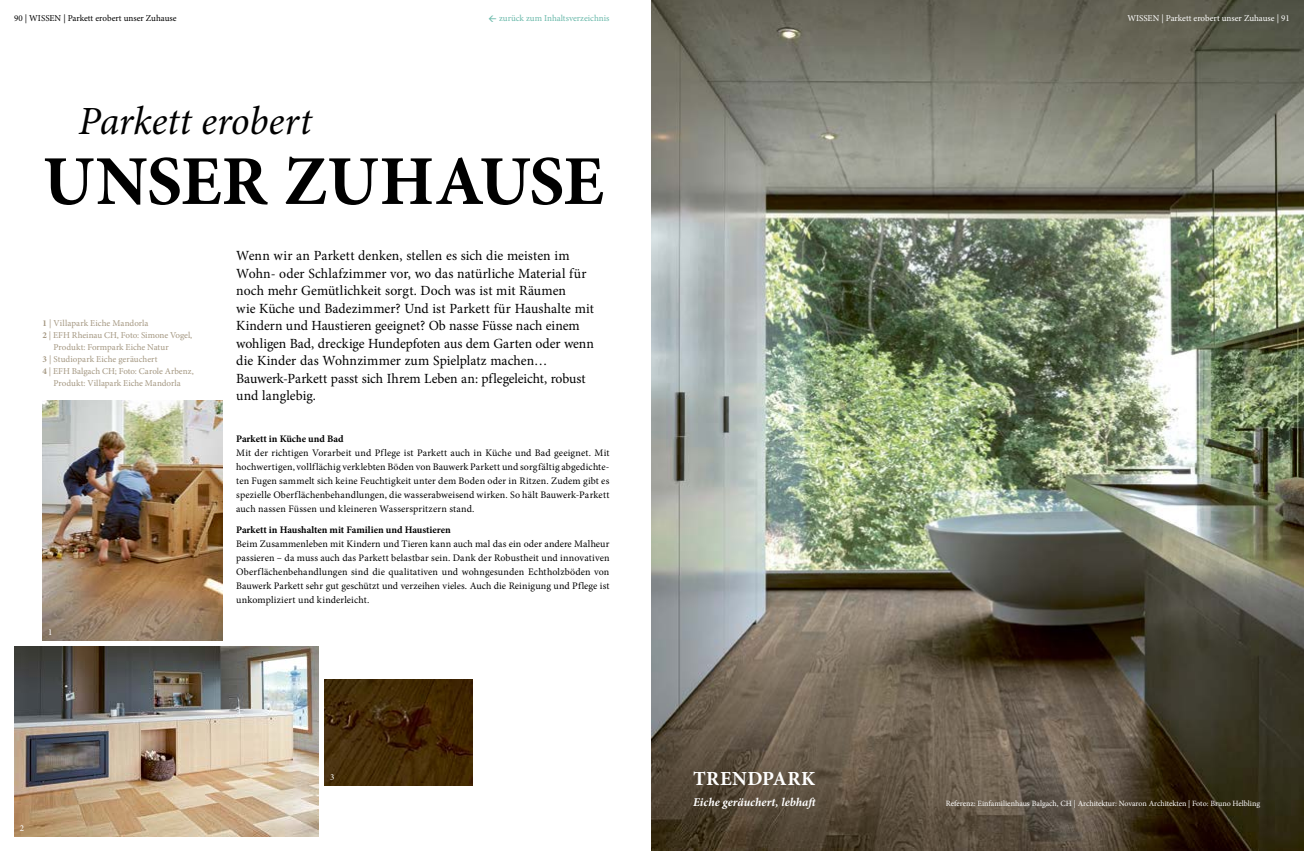
<style>
.page{position:relative;width:1304px;height:851px;background:#fff}
.page>*{position:absolute;margin:0;border:0;box-sizing:border-box;transform-origin:0 0}
.t1{font:700 70px "Minion Pro";letter-spacing:-.005em;color:#000}
.t2{font:italic 40px "Minion Pro";letter-spacing:-.005em;color:#000}
.t3{font:700 20px "Minion Pro";letter-spacing:.02em;color:#fff}
.t4{font:14px/17.5px "Minion Pro";color:#000}
.t5{font:italic 700 12px "Minion Pro";letter-spacing:.005em;color:#fff}
.t6{font:10px/14px "Minion Pro";letter-spacing:.01em;color:#000;text-align:justify}
.t7{font:700 10px "Minion Pro";color:#000}
.t8{font:9px "Minion Pro";color:#a49781}
.t9{font:9px "Minion Pro";color:#fff}
.t10{font:9px "Minion Pro";color:#000}
.t11{font:9px "Minion Pro";color:#6ab9aa}
.t12{font:8px "Minion Pro";letter-spacing:-.005em;color:#fff}
.s1{font-weight:700}
</style>
<div class="page">
<img style="left:652px;top:0;width:652px;height:850px">
<img style="left:43px;top:400px;width:179px;height:240px">
<img style="left:14px;top:646px;width:305px;height:190px">
<img style="left:325px;top:679px;width:147px;height:106px">
<p class="t10" style="left:14px;top:12px;width:164px">90 | WISSEN | Parkett erobert unser Zuhause</p>
<p class="t9" style="left:1127px;top:12px;width:164px">WISSEN | Parkett erobert unser Zuhause | 91</p>
<p class="t11" style="left:499px;top:12px;width:112px">zurück zum Inhaltsverzeichnis</p>
<h2 class="t2" style="left:79px;top:94px;width:235px">Parkett erobert</h2>
<h1 class="t1" style="left:43px;top:132px;width:562px">UNSER ZUHAUSE</h1>
<p class="t8" style="left:43px;top:317px;width:108px"><span class="s1">1</span> | Villapark Eiche Mandorla</p>
<p class="t8" style="left:43px;top:329px;width:151px"><span class="s1">2</span> | EFH Rheinau CH, Foto: Simone Vogel,</p>
<p class="t8" style="left:54px;top:341px;width:117px">Produkt: Formpark Eiche Natur</p>
<p class="t8" style="left:43px;top:353px;width:117px"><span class="s1">3</span> | Studiopark Eiche geräuchert</p>
<p class="t8" style="left:43px;top:365px;width:153px"><span class="s1">4</span> | EFH Balgach CH; Foto: Carole Arbenz,</p>
<p class="t8" style="left:54px;top:377px;width:129px">Produkt: Villapark Eiche Mandorla</p>
<p class="t9" style="left:48px;top:626px;width:6px">1</p>
<p class="t4" style="left:236px;top:247px;width:359px">Wenn wir an Parkett denken, stellen es sich die meisten im Wohn- oder Schlafzimmer vor, wo das natürliche Material für noch mehr Gemütlichkeit sorgt. Doch was ist mit Räumen<br>wie Küche und Badezimmer? Und ist Parkett für Haushalte mit Kindern und Haustieren geeignet? Ob nasse Füsse nach einem wohligen Bad, dreckige Hundepfoten aus dem Garten oder wenn die Kinder das Wohnzimmer zum Spielplatz machen… Bauwerk-Parkett passt sich Ihrem Leben an: pflegeleicht, robust und langlebig.</p>
<p class="t7" style="left:236px;top:432px;width:109px">Parkett in Küche und Bad</p>
<p class="t6" style="left:236px;top:446px;width:375px">Mit der richtigen Vorarbeit und Pflege ist Parkett auch in Küche und Bad geeignet. Mit hochwertigen, vollflächig verklebten Böden von Bauwerk Parkett und sorgfältig abgedichte&shy;ten Fugen sammelt sich keine Feuchtigkeit unter dem Boden oder in Ritzen. Zudem gibt es spezielle Oberflächenbehandlungen, die wasserabweisend wirken. So hält Bauwerk-Parkett auch nassen Füssen und kleineren Wasserspritzern stand.</p>
<p class="t7" style="left:236px;top:523px;width:216px">Parkett in Haushalten mit Familien und Haustieren</p>
<p class="t6" style="left:236px;top:537px;width:375px">Beim Zusammenleben mit Kindern und Tieren kann auch mal das ein oder andere Malheur passieren – da muss auch das Parkett belastbar sein. Dank der Robustheit und innovativen Oberflächenbehandlungen sind die qualitativen und wohngesunden Echtholzböden von Bauwerk Parkett sehr gut geschützt und verzeihen vieles. Auch die Reinigung und Pflege ist unkompliziert und kinderleicht.</p>
<p class="t9" style="left:20px;top:822px;width:6px">2</p>
<p class="t9" style="left:330px;top:770px;width:6px">3</p>
<h3 class="t3" style="left:693px;top:764px;width:124px">TRENDPARK</h3>
<p class="t5" style="left:693px;top:793px;width:126px">Eiche geräuchert, lebhaft</p>
<p class="t12" style="left:946px;top:798px;width:316px">Referenz: Einfamilienhaus Balgach, CH | Architektur: Novaron Architekten | Foto: Bruno Helbling</p>
</div>
